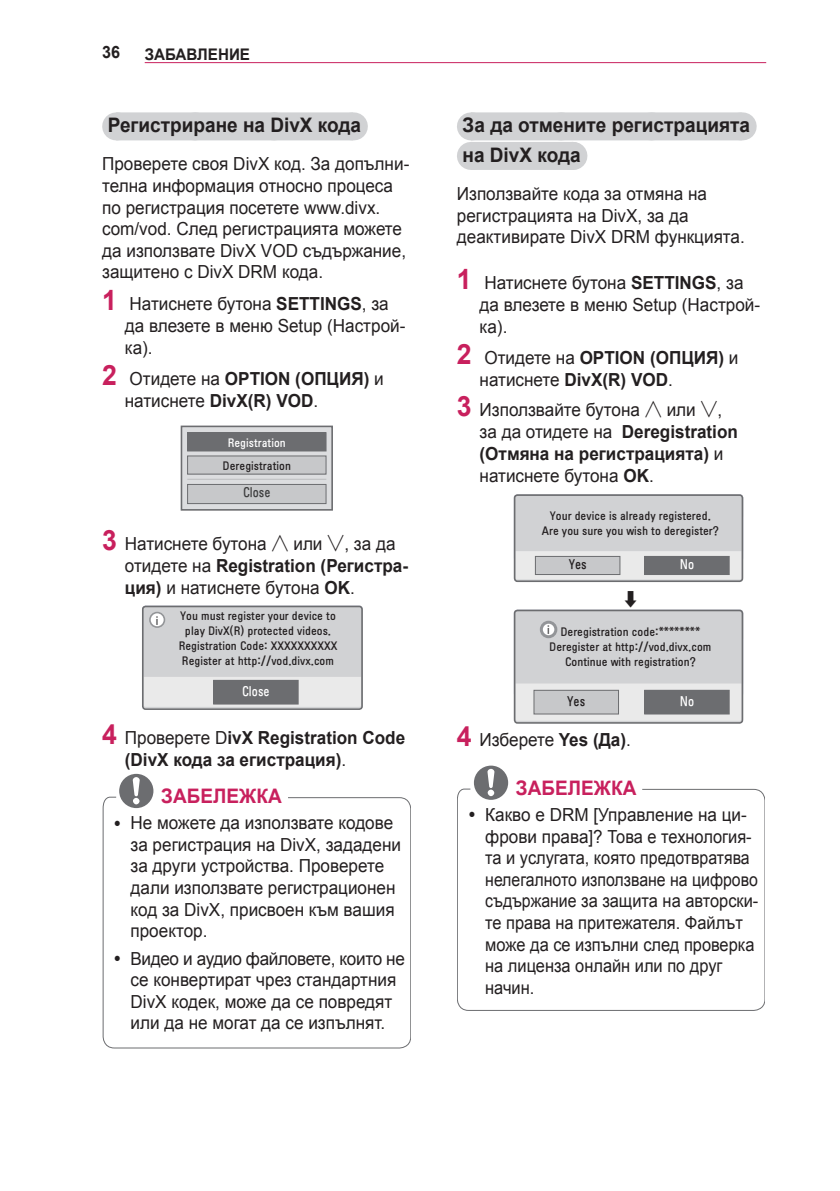
<style>
.page{position:relative;width:840px;height:1191px;background:#fff}
.page>*{position:absolute;margin:0;border:0;box-sizing:border-box;transform-origin:0 0}
.소제목2_음영_3단계{font:700 20px "Arial";color:#231f20;scale:.95 1}
.Title-warning_note{font:700 20px "Arial";color:#c8205d;scale:.95 1}
.Body{font:18px/21.6px "Arial";color:#231f20;scale:.95 1}
.Body-Number{font:18px/22px "Arial";color:#231f20;scale:.95 1}
.Body-Number-2{font:700 18px/22px "Arial";color:#231f20;scale:.95 1}
.Body-2{font:18px "Koz Go Pro";color:#231f20;scale:.95 1}
.t1{font:700 17px "Arial";color:#231f20;scale:.95 1}
.t2{font:700 16px "Arial";color:#231f20;scale:.95 1}
.t3{font:14px "LG Display Eng Kor";color:#fff;scale:.9 1}
.t4{font:14px "LG Display Eng Kor";color:#231f20;scale:.9 1}
.t5{font:14px "LG Display Eng Kor";color:#3e3e3f;scale:.9 1}
.t6{font:12px/15px "LG Display Eng Kor";color:#231f20;text-align:center}
.t7{font:12px "LG Display Eng Kor";color:#3e3e3f}
.s1{font-weight:700;font-size:28px;color:#c8205d}
.s2{font-weight:700}
.s3{font-size:28px;color:#c8205d}
.s4{font-weight:400}
.s5{color:#fff}
.s6{font-family:"Koz Go Pro"}
</style>
<div class="page">
<hr style="left:145px;top:62px;width:620px;height:1px;background:#c8205d">
<div style="left:116px;top:112px;width:236px;height:28px;background:#d1d2d4"></div>
<svg style="left:197px;top:112px;width:116px;height:1px"></svg>
<svg style="left:352px;top:112px;width:1px;height:28px"></svg>
<div style="left:180px;top:425px;width:153px;height:85px;background:#dcdddf;border:2px solid #6c6d70"></div>
<div style="left:187px;top:433px;width:139px;height:18px;background:#6c6d70"></div>
<div style="left:187px;top:432px;width:139px;height:19px;border:1px solid #6c6d70"></div>
<div style="left:187px;top:456px;width:139px;height:18px;background:#c7c8ca"></div>
<div style="left:187px;top:455px;width:139px;height:19px;border:1px solid #6c6d70"></div>
<div style="left:187px;top:484px;width:139px;height:19px;background:#c7c8ca"></div>
<div style="left:187px;top:484px;width:139px;height:20px;border:1px solid #6c6d70"></div>
<hr style="left:187px;top:479px;width:139px;height:1px;background:#bcbdc0">
<div style="left:143px;top:606px;width:219px;height:101px;background:#eaeaea;border-radius:3px"></div>
<div style="left:145px;top:608px;width:214px;height:69px;background:#d1d2d4"></div>
<div style="left:142px;top:605px;width:220px;height:105px;border:2px solid #6c6d70;border-radius:3px"></div>
<div style="left:213px;top:680px;width:85px;height:24px;background:#6c6d70"></div>
<div style="left:150px;top:612px;width:14px;height:15px;background:#fff;border-radius:50%"></div>
<div style="left:149px;top:612px;width:16px;height:16px;border:2px solid #939598;border-radius:50%"></div>
<svg style="left:119px;top:774px;width:34px;height:22px"></svg>
<svg style="left:103px;top:796px;width:307px;height:253px"></svg>
<div style="left:470px;top:112px;width:271px;height:28px;background:#d1d2d4"></div>
<svg style="left:741px;top:112px;width:1px;height:28px"></svg>
<div style="left:470px;top:142px;width:102px;height:28px;background:#d1d2d4"></div>
<svg style="left:521px;top:112px;width:175px;height:58px"></svg>
<div style="left:514px;top:495px;width:228px;height:85px;background:#eaeaea;border-radius:3px"></div>
<div style="left:516px;top:497px;width:223px;height:54px;background:#d1d2d4"></div>
<div style="left:513px;top:494px;width:229px;height:88px;border:2px solid #6c6d70;border-radius:3px"></div>
<div style="left:535px;top:556px;width:84px;height:18px;background:#c7c8ca"></div>
<div style="left:535px;top:556px;width:85px;height:19px;border:1px solid #6c6d70"></div>
<div style="left:644px;top:556px;width:84px;height:18px;background:#6c6d70"></div>
<div style="left:644px;top:556px;width:85px;height:19px;border:1px solid #6c6d70"></div>
<svg style="left:514px;top:610px;width:228px;height:111px;background:#e3e3e3"></svg>
<div style="left:516px;top:612px;width:223px;height:71px;background:#d1d2d4"></div>
<div style="left:513px;top:609px;width:229px;height:114px;border:2px solid #6c6d70;border-radius:3px"></div>
<div style="left:533px;top:690px;width:85px;height:24px;background:#c7c8ca"></div>
<div style="left:533px;top:690px;width:85px;height:24px;border:1px solid #6c6d70"></div>
<div style="left:644px;top:690px;width:84px;height:24px;background:#6c6d70"></div>
<svg style="left:541px;top:622px;width:14px;height:14px"></svg>
<div style="left:539px;top:620px;width:18px;height:18px;border:3px solid #939598;border-radius:50%"></div>
<svg style="left:473px;top:765px;width:35px;height:23px"></svg>
<svg style="left:457px;top:788px;width:307px;height:223px"></svg>
<svg style="left:115px;top:820px;width:5px;height:5px"></svg>
<svg style="left:115px;top:955px;width:5px;height:6px"></svg>
<svg style="left:469px;top:812px;width:5px;height:5px"></svg>
<p class="t1" style="left:102px;top:41px;width:20px">36</p>
<p class="t2" style="left:145px;top:44px;width:112px">ЗАБАВЛЕНИЕ</p>
<p class="소제목2_음영_3단계" style="left:108px;top:112px;width:268px">Регистриране на DivX кода</p>
<p class="Body" style="left:102px;top:153px;width:325px">Проверете своя DivX код. За допълни&shy;телна информация относно процеса по регистрация посетете www.divx. com/vod. След регистрацията можете да използвате DivX VOD съдържание, защитено с DivX DRM кода.</p>
<p class="Body-Number" style="left:125px;top:293px;width:297px;text-indent:-23px"><span class="s1">1</span> Натиснете бутона <span class="s2">SETTINGS</span>, за да влезете в меню Setup (Настрой&shy;ка).</p>
<p class="Body-Number-2" style="left:125px;top:368px;width:274px;text-indent:-23px"><span class="s3">2</span> <span class="s4">Отидете на</span> OPTION (ОПЦИЯ) <span class="s4">и натиснете</span> DivX(R) VOD<span class="s4">.</span></p>
<p class="t6" style="left:222px;top:430px;width:70px;line-height:23.2px"><span class="s5">Registration<br></span>Deregistration</p>
<p class="t5" style="left:243px;top:481px;width:32px">Close</p>
<p class="Body-Number" style="left:125px;top:532px;width:299px;text-indent:-23px"><span class="s1">3</span> Натиснете бутона <span class="s6">︿</span> или <span class="s6">﹀</span>, за да отидете на <span class="s2">Registration (Регистра&shy;ция)</span> и натиснете бутона <span class="s2">OK</span>.</p>
<p class="t7" style="left:156px;top:611px;width:4px">i</p>
<p class="t6" style="left:178px;top:607px;width:160px">You must register your device to play DivX(R) protected videos.<br>Registration Code: XXXXXXXXXX<br>Register at http://vod.divx.com</p>
<p class="t3" style="left:242px;top:681px;width:32px">Close</p>
<p class="Body-Number-2" style="left:125px;top:727px;width:296px;text-indent:-23px"><span class="s3">4</span> <span class="s4">Проверете D</span>ivX Registration Code (DivX кода за егистрация)<span class="s4">.</span></p>
<p class="Title-warning_note" style="left:161px;top:783px;width:128px">ЗАБЕЛЕЖКА</p>
<p class="Body" style="left:130px;top:812px;width:286px">Не можете да използвате кодове за регистрация на DivX, зададени за други устройства. Проверете дали използвате регистрационен код за DivX, присвоен към вашия проектор.</p>
<p class="Body" style="left:130px;top:947px;width:290px">Видео и аудио файловете, които не се конвертират чрез стандартния<br>DivX кодек, може да се повредят или да не могат да се изпълнят.</p>
<p class="소제목2_음영_3단계" style="left:462px;top:112px;width:304px">За да отмените регистрацията</p>
<p class="소제목2_음영_3단계" style="left:462px;top:142px;width:126px">на DivX кода</p>
<p class="Body" style="left:456px;top:183px;width:304px">Използвайте кода за отмяна на регистрацията на DivX, за да деактивирате DivX DRM функцията.</p>
<p class="Body-Number" style="left:479px;top:272px;width:297px;text-indent:-23px"><span class="s1">1</span> Натиснете бутона <span class="s2">SETTINGS</span>, за да влезете в меню Setup (Настрой&shy;ка).</p>
<p class="Body-Number-2" style="left:479px;top:347px;width:274px;text-indent:-23px"><span class="s3">2</span> <span class="s4">Отидете на</span> OPTION (ОПЦИЯ) <span class="s4">и натиснете</span> DivX(R) VOD<span class="s4">.</span></p>
<p class="Body-Number" style="left:479px;top:399px;width:273px;text-indent:-23px"><span class="s1">3</span> Използвайте бутона <span class="s6">︿</span> или <span class="s6">﹀</span>, за да отидете на <span class="s2">Deregistration (Отмяна на регистрацията)</span> и натиснете бутона <span class="s2">OK</span>.</p>
<p class="t6" style="left:541px;top:507px;width:178px">Your device is already registered.<br>Are you sure you wish to deregister?</p>
<p class="t4" style="left:568px;top:554px;width:21px">Yes</p>
<p class="t3" style="left:679px;top:554px;width:18px">No</p>
<p class="Body-2" style="left:622px;top:588px;width:19px">⬇</p>
<p class="t7" style="left:547px;top:620px;width:4px">i</p>
<p class="t6" style="left:549px;top:623px;width:164px">Deregistration code:********<br>Deregister at http://vod.divx.com<br>Continue with registration?</p>
<p class="t4" style="left:567px;top:690px;width:21px">Yes</p>
<p class="t3" style="left:679px;top:690px;width:18px">No</p>
<p class="Body-Number" style="left:456px;top:728px;width:184px"><span class="s1">4</span> Изберете <span class="s2">Yes (Да)</span>.</p>
<p class="Title-warning_note" style="left:515px;top:775px;width:128px">ЗАБЕЛЕЖКА</p>
<p class="Body" style="left:485px;top:804px;width:289px">Какво е DRM [Управление на ци&shy;фрови права]? Това е технология&shy;та и услугата, която предотвратява нелегалното използване на цифрово съдържание за защита на авторски&shy;те права на притежателя. Файлът може да се изпълни след проверка на лиценза онлайн или по друг начин.</p>
</div>
